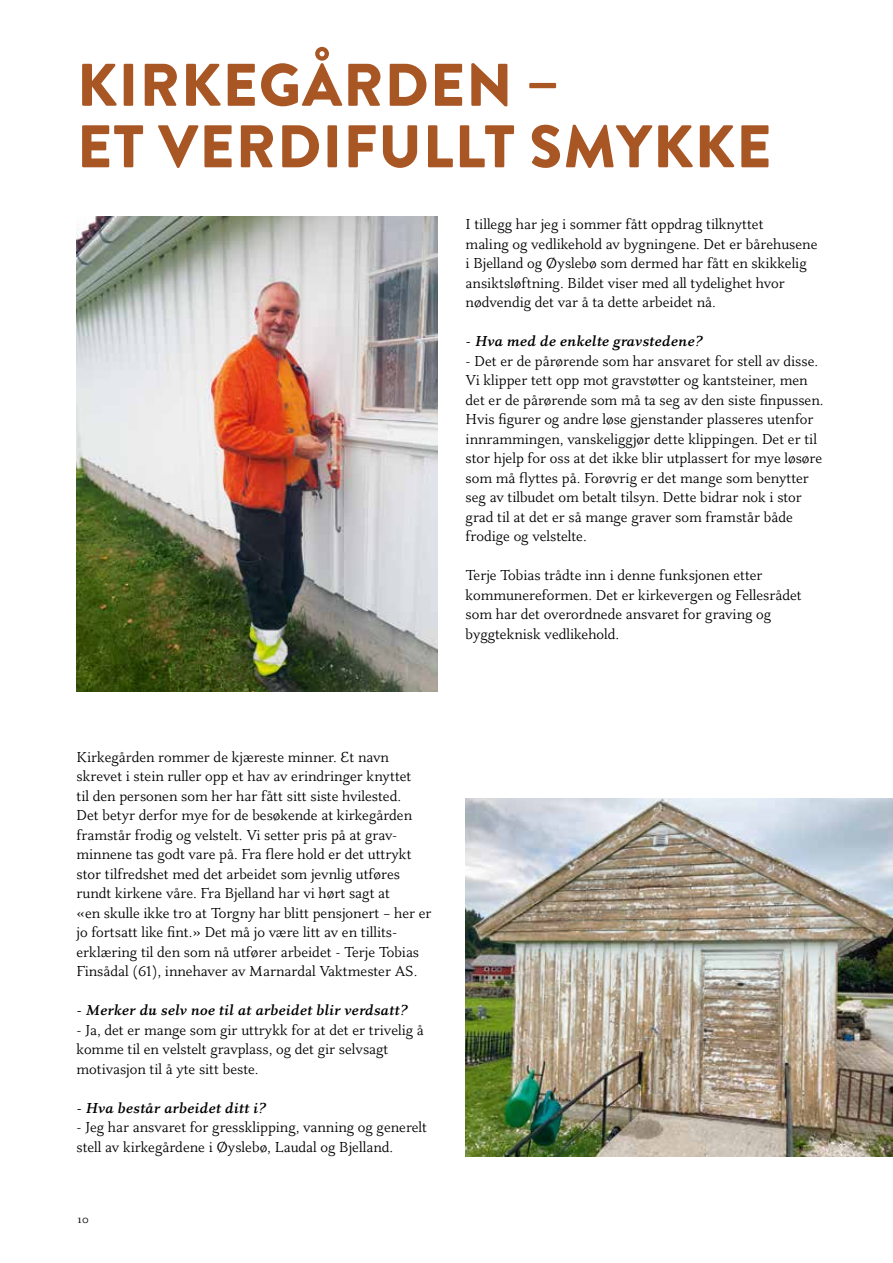
<style>
.page{position:relative;width:893px;height:1263px;background:#fff}
.page>*{position:absolute;margin:0;border:0;box-sizing:border-box;transform-origin:0 0}
.t1{font:900 60px/61.5px "Brandon Grotesque";letter-spacing:.02em;color:#a95625}
.t2{font:15px/19.5px "Eplica";color:#000}
.t3{font:italic 700 15px "Eplica";color:#000}
.t4{font:12px "Celeste";color:#000}
</style>
<div class="page">
<img style="left:77px;top:217px;width:361px;height:474px">
<img style="left:466px;top:798px;width:427px;height:358px">
<h1 class="t1" style="left:77px;top:55px;width:696px">KIRKEGÅRDEN –<br>ET VERDIFULLT SMYKKE</h1>
<p class="t2" style="left:466px;top:215px;width:353px">I tillegg har jeg i sommer fått oppdrag tilknyttet<br>maling og vedlikehold av bygningene. Det er bårehusene i Bjelland og Øyslebø som dermed har fått en skikkelig ansiktsløftning. Bildet viser med all tydelighet hvor nødvendig det var å ta dette arbeidet nå.</p>
<p class="t3" style="left:466px;top:333px;width:240px">- Hva med de enkelte gravstedene?</p>
<p class="t2" style="left:466px;top:351px;width:359px">- Det er de pårørende som har ansvaret for stell av disse.<br>Vi klipper tett opp mot gravstøtter og kantsteiner, men det er de pårørende som må ta seg av den siste finpussen.<br>Hvis figurer og andre løse gjenstander plasseres utenfor innrammingen, vanskeliggjør dette klippingen. Det er til stor hjelp for oss at det ikke blir utplassert for mye løsøre som må flyttes på. Forøvrig er det mange som benytter seg av tilbudet om betalt tilsyn. Dette bidrar nok i stor grad til at det er så mange graver som framstår både frodige og velstelte.</p>
<p class="t2" style="left:466px;top:566px;width:338px">Terje Tobias trådte inn i denne funksjonen etter kommunereformen. Det er kirkevergen og Fellesrådet som har det overordnede ansvaret for graving og byggteknisk vedlikehold.</p>
<p class="t2" style="left:77px;top:747px;width:357px">Kirkegården rommer de kjæreste minner. Et navn skrevet i stein ruller opp et hav av erindringer knyttet<br>til den personen som her har fått sitt siste hvilested.<br>Det betyr derfor mye for de besøkende at kirkegården framstår frodig og velstelt. Vi setter pris på at grav&shy;minnene tas godt vare på. Fra flere hold er det uttrykt stor tilfredshet med det arbeidet som jevnlig utføres rundt kirkene våre. Fra Bjelland har vi hørt sagt at<br>«en skulle ikke tro at Torgny har blitt pensjonert – her er jo fortsatt like fint.» Det må jo være litt av en tillits&shy;erklæring til den som nå utfører arbeidet - Terje Tobias Finsådal (61), innehaver av Marnardal Vaktmester AS.</p>
<p class="t3" style="left:77px;top:1002px;width:334px">- Merker du selv noe til at arbeidet blir verdsatt?</p>
<p class="t2" style="left:77px;top:1020px;width:349px">- Ja, det er mange som gir uttrykk for at det er trivelig å komme til en velstelt gravplass, og det gir selvsagt motivasjon til å yte sitt beste.</p>
<p class="t3" style="left:77px;top:1099px;width:192px">- Hva består arbeidet ditt i?</p>
<p class="t2" style="left:77px;top:1118px;width:352px">- Jeg har ansvaret for gressklipping, vanning og generelt stell av kirkegårdene i Øyslebø, Laudal og Bjelland.</p>
<p class="t4" style="left:77px;top:1213px;width:13px">10</p>
</div>
